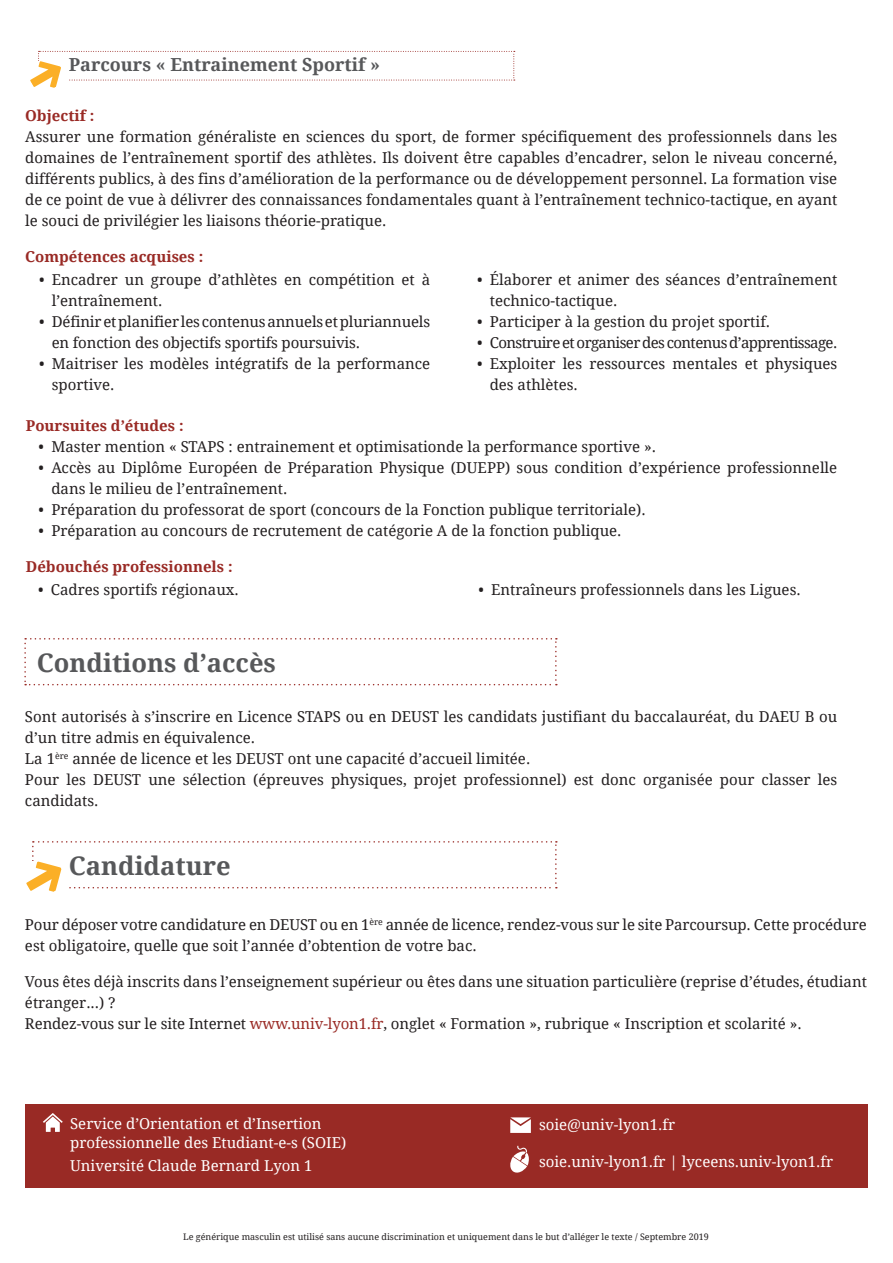
<style>
.page{position:relative;width:893px;height:1263px;background:#fff}
.page>*{position:absolute;margin:0;border:0;box-sizing:border-box;transform-origin:0 0}
.t1{font:700 25.5px "Droid Serif";color:#57585a}
.t2{font:700 18px "Droid Serif";color:#57585a}
.t3{font:15px/21px "Droid Serif";color:#231f20}
.t4{font:15px/19.5px "Droid Serif";color:#fff}
.t5{font:700 15px "Droid Serif";color:#992a25}
.t6{font:15px "Droid Serif";letter-spacing:-.04em;color:#231f20}
.t7{font:9px "Droid Serif";color:#231f20}
.s1{color:#992a25}
</style>
<div class="page">
<svg style="left:30px;top:51px;width:485px;height:37px"></svg>
<svg style="left:24px;top:638px;width:533px;height:47px"></svg>
<div style="left:25px;top:1104px;width:843px;height:83px;background:#992a25"></div>
<svg style="left:510px;top:1117px;width:21px;height:16px"></svg>
<svg style="left:43px;top:1113px;width:20px;height:19px"></svg>
<svg style="left:510px;top:1146px;width:19px;height:27px"></svg>
<svg style="left:26px;top:841px;width:531px;height:51px"></svg>
<p class="t2" style="left:69px;top:55px;width:313px">Parcours « Entrainement Sportif »</p>
<p class="t5" style="left:25px;top:107px;width:71px">Objectif :</p>
<p class="t3" style="left:25px;top:127px;width:814px;text-align:justify">Assurer une formation généraliste en sciences du sport, de former spécifiquement des professionnels dans les domaines de l’entraînement sportif des athlètes. Ils doivent être capables d’encadrer, selon le niveau concerné, différents publics, à des fins d’amélioration de la performance ou de développement personnel. La formation vise de ce point de vue à délivrer des connaissances fondamentales quant à l’entraînement technico-tactique, en ayant le souci de privilégier les liaisons théorie-pratique.</p>
<p class="t5" style="left:25px;top:248px;width:180px">Compétences acquises :</p>
<p class="t3" style="left:52px;top:269px;width:380px;text-indent:-13px">• Encadrer un groupe d’athlètes en compétition et à l’entraînement.</p>
<p class="t3" style="left:52px;top:311px;width:380px;text-indent:-13px">• Définir et planifier les contenus annuels et pluriannuels en fonction des objectifs sportifs poursuivis.</p>
<p class="t3" style="left:52px;top:353px;width:380px;text-indent:-13px">• Maitriser les modèles intégratifs de la performance sportive.</p>
<p class="t3" style="left:490px;top:269px;width:349px;text-indent:-13px">• Élaborer et animer des séances d’entraînement technico-tactique.</p>
<p class="t3" style="left:477px;top:311px;width:295px">• Participer à la gestion du projet sportif.</p>
<p class="t6" style="left:477px;top:334px;width:362px">• Construire et organiser des contenus d’apprentissage.</p>
<p class="t3" style="left:490px;top:353px;width:349px;text-indent:-13px">• Exploiter les ressources mentales et physiques des athlètes.</p>
<p class="t5" style="left:26px;top:417px;width:159px">Poursuites d’études :</p>
<p class="t3" style="left:39px;top:436px;width:619px">• Master mention « STAPS : entrainement et optimisationde la performance sportive ».</p>
<p class="t3" style="left:51px;top:457px;width:787px;text-indent:-13px">• Accès au Diplôme Européen de Préparation Physique (DUEPP) sous condition d’expérience professionnelle dans le milieu de l’entraînement.</p>
<p class="t3" style="left:39px;top:499px;width:609px">• Préparation du professorat de sport (concours de la Fonction publique territoriale).</p>
<p class="t3" style="left:39px;top:520px;width:584px">• Préparation au concours de recrutement de catégorie A de la fonction publique.</p>
<p class="t5" style="left:26px;top:558px;width:208px">Débouchés professionnels :</p>
<p class="t3" style="left:38px;top:579px;width:202px">• Cadres sportifs régionaux.</p>
<p class="t3" style="left:478px;top:579px;width:324px">• Entraîneurs professionnels dans les Ligues.</p>
<h1 class="t1" style="left:37px;top:648px;width:241px">Conditions d’accès</h1>
<p class="t3" style="left:25px;top:706px;width:814px">Sont autorisés à s’inscrire en Licence STAPS ou en DEUST les candidats justifiant du baccalauréat, du DAEU B ou d’un titre admis en équivalence.<br>La 1<sup>ère</sup> année de licence et les DEUST ont une capacité d’accueil limitée.<br>Pour les DEUST une sélection (épreuves physiques, projet professionnel) est donc organisée pour classer les candidats.</p>
<h1 class="t1" style="left:69px;top:851px;width:163px">Candidature</h1>
<p class="t3" style="left:25px;top:915px;width:843px">Pour déposer votre candidature en DEUST ou en 1<sup>ère</sup> année de licence, rendez-vous sur le site Parcoursup. Cette procédure est obligatoire, quelle que soit l’année d’obtention de votre bac.</p>
<p class="t3" style="left:25px;top:972px;width:843px">Vous êtes déjà inscrits dans l’enseignement supérieur ou êtes dans une situation particulière (reprise d’études, étudiant étranger...) ?<br>Rendez-vous sur le site Internet <span class="s1">www.univ-lyon1.fr</span>, onglet « Formation », rubrique « Inscription et scolarité ».</p>
<p class="t4" style="left:70px;top:1114px;width:278px">Service d’Orientation et d’Insertion professionnelle des Etudiant-e-s (SOIE)</p>
<p class="t4" style="left:70px;top:1156px;width:244px">Université Claude Bernard Lyon 1</p>
<p class="t4" style="left:539px;top:1115px;width:138px">soie@univ-lyon1.fr</p>
<p class="t4" style="left:539px;top:1152px;width:296px">soie.univ-lyon1.fr | lyceens.univ-lyon1.fr</p>
<p class="t7" style="left:183px;top:1231px;width:527px">Le générique masculin est utilisé sans aucune discrimination et uniquement dans le but d’alléger le texte / Septembre 2019</p>
</div>
